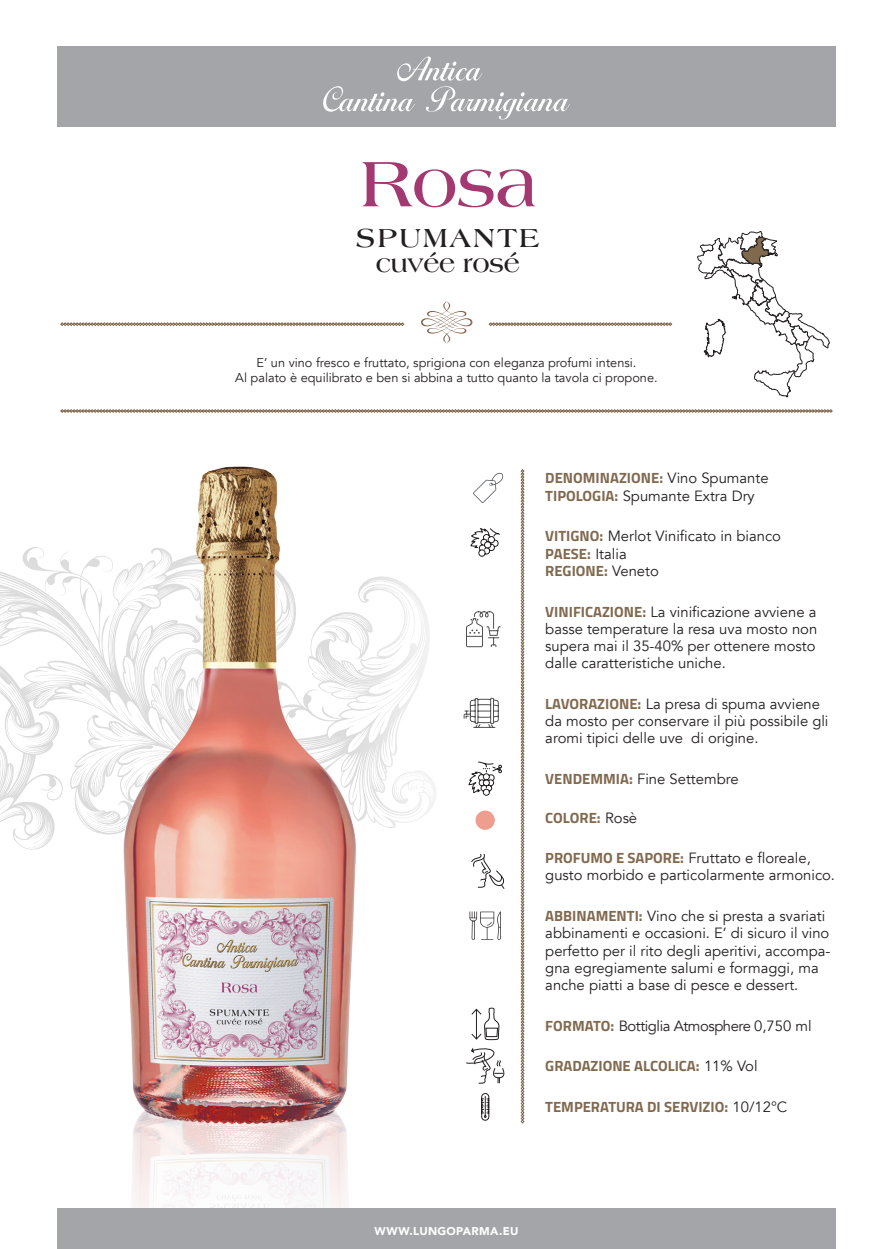
<style>
.page{position:relative;width:893px;height:1249px;background:#fff}
.page>*{position:absolute;margin:0;border:0;box-sizing:border-box;transform-origin:0 0}
.t1{font:700 69px "Americana Std";color:#a23971}
.t2{font:700 27.9px "Americana Std";letter-spacing:.08em;color:#231f20}
.t3{font:700 25.95px "Americana Std";letter-spacing:-.02em;color:#231f20}
.t4{font:14.85px/17.2px "Avenir";color:#231f20}
.t5{font:700 14.85px "Titillium";color:#81694e}
.t6{font:14.85px "Avenir";letter-spacing:-.03em;color:#231f20}
.t7{font:12.75px "Avenir";color:#231f20}
.t8{font:900 11.25px "Avenir";letter-spacing:.03em;color:#fff}
.s1{font-family:"Avenir";font-weight:400;color:#231f20}
.s2{font-family:"Titillium";font-weight:700;color:#81694e}
</style>
<div class="page">
<svg style="left:0;top:547px;width:436px;height:303px"></svg>
<svg style="left:73px;top:683px;width:48px;height:161px"></svg>
<svg style="left:470px;top:528px;width:30px;height:29px"></svg>
<svg style="left:521px;top:469px;width:3px;height:654px;background:#a2907c"></svg>
<svg style="left:468px;top:761px;width:34px;height:35px"></svg>
<div style="left:475px;top:810px;width:20px;height:20px;background:#ee9e8e;border-radius:50%"></div>
<svg style="left:470px;top:911px;width:31px;height:29px"></svg>
<svg style="left:466px;top:1007px;width:39px;height:77px"></svg>
<svg style="left:481px;top:1093px;width:8px;height:28px"></svg>
<img style="left:121px;top:466px;width:240px;height:743px">
<div style="left:57px;top:46px;width:779px;height:80px;background:#a4a5a9"></div>
<svg style="left:323px;top:57px;width:247px;height:63px"></svg>
<svg style="left:60px;top:322px;width:344px;height:4px"></svg>
<svg style="left:60px;top:409px;width:773px;height:4px;background:#b0a190"></svg>
<svg style="left:421px;top:301px;width:51px;height:43px"></svg>
<div style="left:57px;top:1209px;width:779px;height:40px;background:#a4a5a9"></div>
<svg style="left:473px;top:473px;width:30px;height:30px"></svg>
<svg style="left:466px;top:611px;width:35px;height:37px"></svg>
<svg style="left:463px;top:697px;width:36px;height:31px"></svg>
<svg style="left:489px;top:322px;width:183px;height:4px"></svg>
<svg style="left:697px;top:231px;width:133px;height:166px"></svg>
<svg style="left:471px;top:853px;width:34px;height:36px"></svg>
<p class="t1" style="left:360px;top:145px;width:179px">Rosa</p>
<p class="t2" style="left:356px;top:222px;width:185px">SPUMANTE</p>
<p class="t3" style="left:376px;top:249px;width:146px">cuvée rosé</p>
<p class="t7" style="left:257px;top:355px;width:381px">E’ un vino fresco e fruttato, sprigiona con eleganza profumi intensi.</p>
<p class="t7" style="left:235px;top:370px;width:424px">Al palato è equilibrato e ben si abbina a tutto quanto la tavola ci propone.</p>
<p class="t5" style="left:545px;top:467px;width:225px">DENOMINAZIONE: <span class="s1">Vino Spumante</span></p>
<p class="t4" style="left:545px;top:487px;width:211px"><span class="s2">TIPOLOGIA:</span> Spumante Extra Dry</p>
<p class="t4" style="left:545px;top:528px;width:237px"><span class="s2">VITIGNO:</span> Merlot Vinificato in bianco</p>
<p class="t5" style="left:545px;top:542px;width:83px">PAESE: <span class="s1">Italia</span></p>
<p class="t5" style="left:545px;top:559px;width:115px">REGIONE: <span class="s1">Veneto</span></p>
<p class="t4" style="left:545px;top:603px;width:274px;text-align:justify"><span class="s2">VINIFICAZIONE:</span> La vinificazione avviene a basse temperature la resa uva mosto non supera mai il 35-40% per ottenere mosto dalle caratteristiche uniche.</p>
<p class="t4" style="left:545px;top:695px;width:285px"><span class="s2">LAVORAZIONE:</span> La presa di spuma avviene da mosto per conservare il più possibile gli aromi tipici delle uve di origine.</p>
<p class="t4" style="left:545px;top:770px;width:195px"><span class="s2">VENDEMMIA:</span> Fine Settembre</p>
<p class="t5" style="left:545px;top:806px;width:93px">COLORE: <span class="s1">Rosè</span></p>
<p class="t4" style="left:545px;top:850px;width:267px"><span class="s2">PROFUMO E SAPORE:</span> Fruttato e floreale,</p>
<p class="t4" style="left:545px;top:867px;width:291px">gusto morbido e particolarmente armonico.</p>
<p class="t4" style="left:545px;top:907px;width:287px"><span class="s2">ABBINAMENTI:</span> Vino che si presta a svariati abbinamenti e occasioni. E’ di sicuro il vino perfetto per il rito degli aperitivi, accompa&shy;gna egregiamente salumi e formaggi, ma anche piatti a base di pesce e dessert.</p>
<p class="t6" style="left:545px;top:1017px;width:268px"><span class="s2">FORMATO:</span> Bottiglia Atmosphere 0,750 ml</p>
<p class="t5" style="left:545px;top:1055px;width:214px">GRADAZIONE ALCOLICA: <span class="s1">11% Vol</span></p>
<p class="t5" style="left:545px;top:1095px;width:244px">TEMPERATURA DI SERVIZIO: <span class="s1">10/12°C</span></p>
<p class="t8" style="left:375px;top:1221px;width:145px">WWW.LUNGOPARMA.EU</p>
</div>
